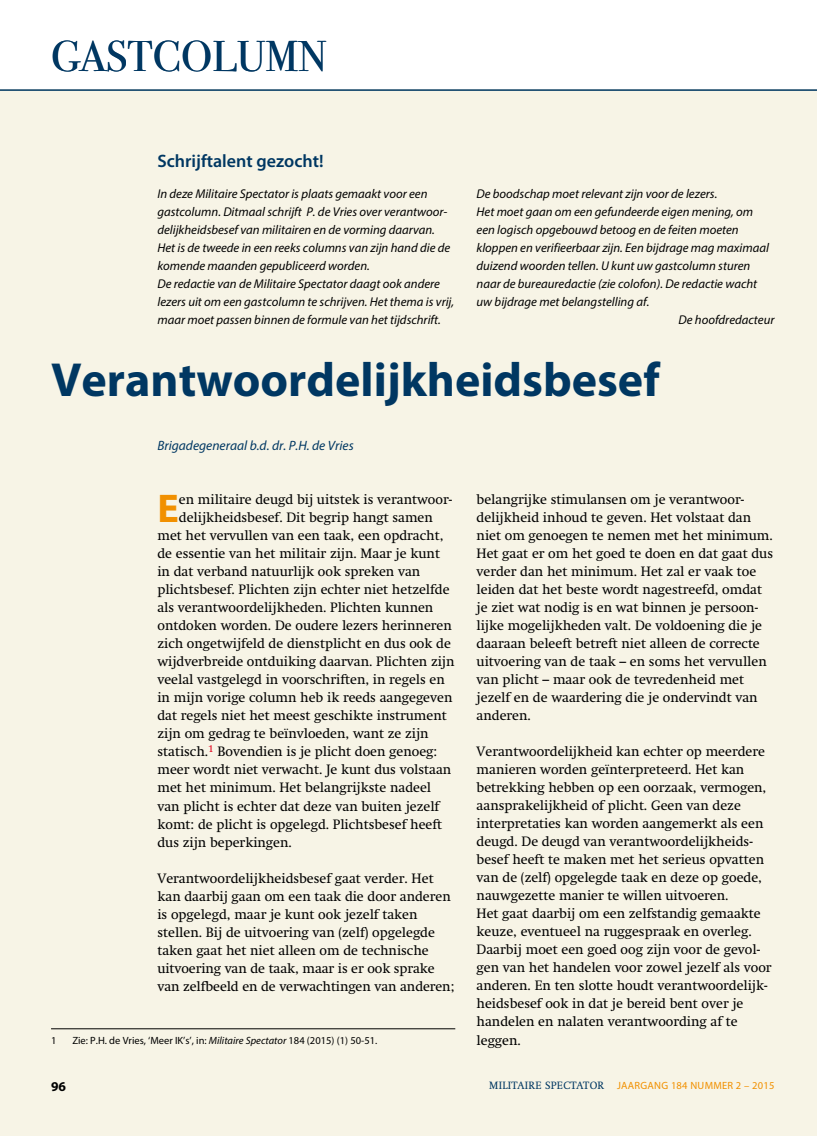
<style>
.page{position:relative;width:817px;height:1136px;background:#fff}
.page>*{position:absolute;margin:0;border:0;box-sizing:border-box;transform-origin:0 0}
.t1{font:700 48px "Myriad Pro";color:#003762}
.t2{font:45px "Bodoni Seventytwo EF";color:#003762}
.t3{font:700 40.2px "Myriad Pro";color:#f19000}
.t4{font:600 18px "Myriad Pro";color:#003762}
.t5{font:13.5px/18px "Swift";color:#000}
.t6{font:italic 13.5px "Myriad Pro";color:#003762}
.t7{font:700 13.5px "Myriad Pro";color:#000}
.t8{font:italic 12.75px/18px "Myriad Pro";color:#000}
.t9{font:10.5px "Myriad Pro";color:#000}
.t10{font:10.5px "Myriad Pro";letter-spacing:.025em;color:#f19000}
.s1{font-style:italic}
.s2{font-family:"Swift";color:#003762}
</style>
<div class="page">
<div style="left:0;top:89px;width:816px;height:1046px;background:#f7f4e6"></div>
<hr style="left:0;top:89px;width:816px;height:2px;background:#003762">
<hr style="left:51px;top:1028px;width:404px;height:1px;background:#000">
<h2 class="t2" style="left:51px;top:31px;width:277px">GASTCOLUMN</h2>
<h3 class="t4" style="left:157px;top:151px;width:168px">Schrijftalent gezocht!</h3>
<p class="t8" style="left:157px;top:185px;width:298px">In deze Militaire Spectator is plaats gemaakt voor een gastcolumn. Ditmaal schrijft P. de Vries over verantwoor&shy;delijkheidsbesef van militairen en de vorming daarvan.<br>Het is de tweede in een reeks columns van zijn hand die de komende maanden gepubliceerd worden.<br>De redactie van de Militaire Spectator daagt ook andere lezers uit om een gastcolumn te schrijven. Het thema is vrij, maar moet passen binnen de formule van het tijdschrift.</p>
<p class="t8" style="left:476px;top:185px;width:242px">De boodschap moet relevant zijn voor de lezers.</p>
<p class="t8" style="left:476px;top:203px;width:278px">Het moet gaan om een gefundeerde eigen mening, om</p>
<p class="t8" style="left:476px;top:221px;width:263px">een logisch opgebouwd betoog en de feiten moeten</p>
<p class="t8" style="left:476px;top:239px;width:294px">kloppen en verifieerbaar zijn. Een bijdrage mag maximaal</p>
<p class="t8" style="left:476px;top:257px;width:275px">duizend woorden tellen. U kunt uw gastcolumn sturen</p>
<p class="t8" style="left:476px;top:275px;width:282px">naar de bureauredactie (zie colofon). De redactie wacht</p>
<p class="t8" style="left:476px;top:293px;width:174px">uw bijdrage met belangstelling af.</p>
<p class="t8" style="left:678px;top:311px;width:97px">De hoofdredacteur</p>
<h1 class="t1" style="left:51px;top:348px;width:610px">Verantwoordelijkheidsbesef</h1>
<p class="t6" style="left:157px;top:437px;width:198px">Brigadegeneraal b.d. dr. P.H. de Vries</p>
<h3 class="t3" style="left:157px;top:482px;width:23px">E</h3>
<p class="t5" style="left:179px;top:490px;width:274px">en militaire deugd bij uitstek is verantwoor-</p>
<p class="t5" style="left:179px;top:508px;width:255px">delijkheidsbesef. Dit begrip hangt samen</p>
<p class="t5" style="left:157px;top:526px;width:287px">met het vervullen van een taak, een opdracht,</p>
<p class="t5" style="left:157px;top:544px;width:284px">de essentie van het militair zijn. Maar je kunt</p>
<p class="t5" style="left:157px;top:562px;width:264px">in dat verband natuurlijk ook spreken van</p>
<p class="t5" style="left:157px;top:580px;width:293px">plichtsbesef. Plichten zijn echter niet hetzelfde</p>
<p class="t5" style="left:157px;top:598px;width:277px">als verantwoordelijkheden. Plichten kunnen</p>
<p class="t5" style="left:157px;top:616px;width:296px">ontdoken worden. De oudere lezers herinneren</p>
<p class="t5" style="left:157px;top:634px;width:295px">zich ongetwijfeld de dienstplicht en dus ook de</p>
<p class="t5" style="left:157px;top:652px;width:298px">wijdverbreide ontduiking daarvan. Plichten zijn</p>
<p class="t5" style="left:157px;top:670px;width:289px">veelal vastgelegd in voorschriften, in regels en</p>
<p class="t5" style="left:157px;top:688px;width:296px">in mijn vorige column heb ik reeds aangegeven</p>
<p class="t5" style="left:157px;top:706px;width:291px">dat regels niet het meest geschikte instrument</p>
<p class="t5" style="left:157px;top:724px;width:273px">zijn om gedrag te beïnvloeden, want ze zijn</p>
<p class="t5" style="left:157px;top:742px;width:281px">statisch.<sup>1</sup> Bovendien is je plicht doen genoeg:</p>
<p class="t5" style="left:157px;top:760px;width:295px">meer wordt niet verwacht. Je kunt dus volstaan</p>
<p class="t5" style="left:157px;top:778px;width:275px">met het minimum. Het belangrijkste nadeel</p>
<p class="t5" style="left:157px;top:796px;width:283px">van plicht is echter dat deze van buiten jezelf</p>
<p class="t5" style="left:157px;top:814px;width:286px">komt: de plicht is opgelegd. Plichtsbesef heeft</p>
<p class="t5" style="left:157px;top:832px;width:136px">dus zijn beperkingen.</p>
<p class="t5" style="left:157px;top:868px;width:298px">Verantwoordelijkheidsbesef gaat verder. Het kan daarbij gaan om een taak die door anderen is opgelegd, maar je kunt ook jezelf taken stellen. Bij de uitvoering van (zelf) opgelegde taken gaat het niet alleen om de technische uitvoering van de taak, maar is er ook sprake van zelfbeeld en de verwachtingen van anderen;</p>
<p class="t9" style="left:51px;top:1034px;width:7px">1</p>
<p class="t9" style="left:72px;top:1034px;width:306px">Zie: P.H. de Vries, ‘Meer IK’s’, in: <span class="s1">Militaire Spectator</span> 184 (2015) (1) 50-51.</p>
<p class="t5" style="left:476px;top:490px;width:298px">belangrijke stimulansen om je verantwoor&shy;delijkheid inhoud te geven. Het volstaat dan niet om genoegen te nemen met het minimum.<br>Het gaat er om het goed te doen en dat gaat dus verder dan het minimum. Het zal er vaak toe leiden dat het beste wordt nagestreefd, omdat je ziet wat nodig is en wat binnen je persoon&shy;lijke mogelijkheden valt. De voldoening die je daaraan beleeft betreft niet alleen de correcte uitvoering van de taak – en soms het vervullen van plicht – maar ook de tevredenheid met jezelf en de waardering die je ondervindt van anderen.</p>
<p class="t5" style="left:476px;top:742px;width:296px">Verantwoordelijkheid kan echter op meerdere manieren worden geïnterpreteerd. Het kan betrekking hebben op een oorzaak, vermogen, aansprakelijkheid of plicht. Geen van deze interpretaties kan worden aangemerkt als een deugd. De deugd van verantwoordelijkheids&shy;besef heeft te maken met het serieus opvatten van de (zelf) opgelegde taak en deze op goede, nauwgezette manier te willen uitvoeren.<br>Het gaat daarbij om een zelfstandig gemaakte keuze, eventueel na ruggespraak en overleg.<br>Daarbij moet een goed oog zijn voor de gevol&shy;gen van het handelen voor zowel jezelf als voor anderen. En ten slotte houdt verantwoordelijk&shy;heidsbesef ook in dat je bereid bent over je handelen en nalaten verantwoording af te leggen.</p>
<p class="t7" style="left:51px;top:1077px;width:16px">96</p>
<p class="t10" style="left:489px;top:1079px;width:287px"><span class="s2">MILITAIRE SPECTATOR</span> JAARGANG 184 NUMMER 2 – 2015</p>
</div>
